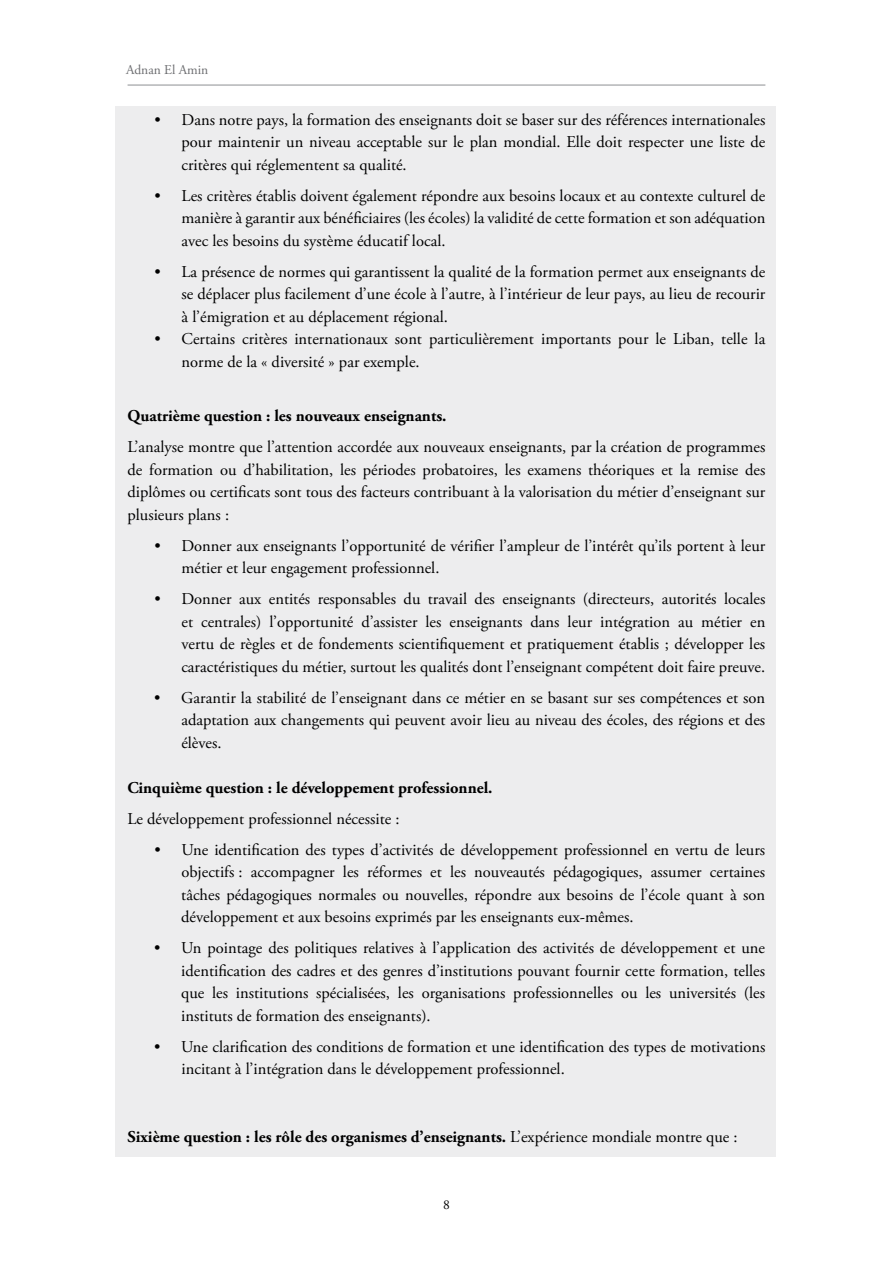
<style>
.page{position:relative;width:893px;height:1263px;background:#fff}
.page>*{position:absolute;margin:0;border:0;box-sizing:border-box;transform-origin:0 0}
.t1{font:16.5px/22.5px "Adobe Garamond Pro";color:#000;text-align:justify}
.t2{font:700 16.5px "Adobe Garamond Pro";color:#000}
.t3{font:13.5px "Adobe Garamond Pro";color:#6d6e71}
.t4{font:13.5px "Adobe Garamond Pro";color:#000}
.s1{font-weight:400}
</style>
<div class="page">
<hr style="left:128px;top:85px;width:637px;height:1px;background:#939598">
<div style="left:115px;top:106px;width:660px;height:1051px;background:#ededee"></div>
<p class="t3" style="left:126px;top:61px;width:84px">Adnan El Amin</p>
<p class="t1" style="left:182px;top:109px;width:585px;text-indent:-27px">• Dans notre pays, la formation des enseignants doit se baser sur des références internationales pour maintenir un niveau acceptable sur le plan mondial. Elle doit respecter une liste de critères qui réglementent sa qualité.</p>
<p class="t1" style="left:181px;top:185px;width:585px;text-indent:-27px">• Les critères établis doivent également répondre aux besoins locaux et au contexte culturel de manière à garantir aux bénéficiaires (les écoles) la validité de cette formation et son adéquation avec les besoins du système éducatif local.</p>
<p class="t1" style="left:182px;top:261px;width:585px;text-indent:-27px">• La présence de normes qui garantissent la qualité de la formation permet aux enseignants de se déplacer plus facilement d’une école à l’autre, à l’intérieur de leur pays, au lieu de recourir à l’émigration et au déplacement régional.</p>
<p class="t1" style="left:182px;top:328px;width:585px;text-indent:-27px">• Certains critères internationaux sont particulièrement importants pour le Liban, telle la norme de la « diversité » par exemple.</p>
<p class="t2" style="left:128px;top:406px;width:321px">Quatrième question : les nouveaux enseignants.</p>
<p class="t1" style="left:127px;top:436px;width:639px">L’analyse montre que l’attention accordée aux nouveaux enseignants, par la création de programmes de formation ou d’habilitation, les périodes probatoires, les examens théoriques et la remise des diplômes ou certificats sont tous des facteurs contribuant à la valorisation du métier d’enseignant sur plusieurs plans :</p>
<p class="t1" style="left:182px;top:535px;width:585px;text-indent:-27px">• Donner aux enseignants l’opportunité de vérifier l’ampleur de l’intérêt qu’ils portent à leur métier et leur engagement professionnel.</p>
<p class="t1" style="left:181px;top:588px;width:585px;text-indent:-27px">• Donner aux entités responsables du travail des enseignants (directeurs, autorités locales et centrales) l’opportunité d’assister les enseignants dans leur intégration au métier en vertu de règles et de fondements scientifiquement et pratiquement établis ; développer les caractéristiques du métier, surtout les qualités dont l’enseignant compétent doit faire preuve.</p>
<p class="t1" style="left:181px;top:687px;width:585px;text-indent:-27px">• Garantir la stabilité de l’enseignant dans ce métier en se basant sur ses compétences et son adaptation aux changements qui peuvent avoir lieu au niveau des écoles, des régions et des élèves.</p>
<p class="t2" style="left:127px;top:778px;width:367px">Cinquième question : le développement professionnel.</p>
<p class="t1" style="left:127px;top:808px;width:274px">Le développement professionnel nécessite :</p>
<p class="t1" style="left:181px;top:839px;width:585px;text-indent:-27px">• Une identification des types d’activités de développement professionnel en vertu de leurs objectifs : accompagner les réformes et les nouveautés pédagogiques, assumer certaines tâches pédagogiques normales ou nouvelles, répondre aux besoins de l’école quant à son développement et aux besoins exprimés par les enseignants eux-mêmes.</p>
<p class="t1" style="left:181px;top:937px;width:585px;text-indent:-27px">• Un pointage des politiques relatives à l’application des activités de développement et une identification des cadres et des genres d’institutions pouvant fournir cette formation, telles que les institutions spécialisées, les organisations professionnelles ou les universités (les instituts de formation des enseignants).</p>
<p class="t1" style="left:182px;top:1036px;width:585px;text-indent:-27px">• Une clarification des conditions de formation et une identification des types de motivations incitant à l’intégration dans le développement professionnel.</p>
<p class="t2" style="left:128px;top:1127px;width:612px">Sixième question : les rôle des organismes d’enseignants. <span class="s1">L’expérience mondiale montre que :</span></p>
<p class="t4" style="left:443px;top:1196px;width:8px">8</p>
</div>
